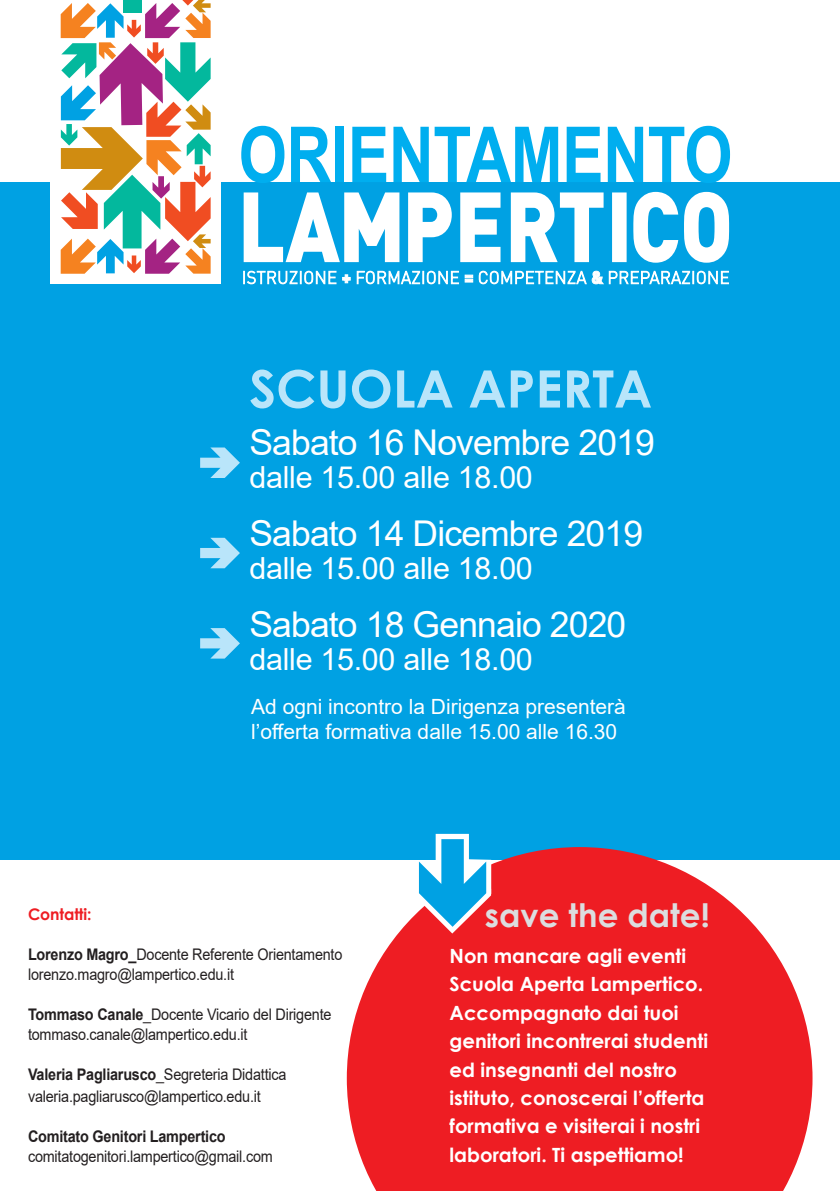
<style>
.page{position:relative;width:840px;height:1191px;background:#fff}
.page>*{position:absolute;margin:0;border:0;box-sizing:border-box;transform-origin:0 0}
.t1{font:700 77.4px "Arial Narrow";letter-spacing:-.005em;color:#00aeef}
.t2{font:700 51.6px "Century Gothic";color:#b9e5fa}
.t3{font:35.6px "Arial";letter-spacing:-.025em;color:#fff}
.t4{font:700 32.4px "Century Gothic";color:#dcdddf}
.t5{font:30.4px "Arial";letter-spacing:-.01em;color:#fff}
.t6{font:21px "Arial";color:#fff}
.t7{font:700 19.6px/28.4px "Century Gothic";color:#fff}
.t8{font:16px "Arial";letter-spacing:-.015em;color:#231f20;scale:.9 1}
.t9{font:700 16px "Arial";letter-spacing:-.015em;color:#231f20;scale:.9 1}
.t10{font:700 16px "Century Gothic";letter-spacing:-.005em;color:#ee1d23}
.s1{font-weight:700}
</style>
<div class="page">
<div style="left:0;top:182px;width:839px;height:677px;background:#00a1e3"></div>
<svg style="left:243px;top:271px;width:485px;height:13px"></svg>
<svg style="left:243px;top:192px;width:486px;height:71px"></svg>
<svg style="left:200px;top:447px;width:40px;height:31px"></svg>
<svg style="left:200px;top:538px;width:40px;height:30px"></svg>
<svg style="left:200px;top:628px;width:40px;height:30px"></svg>
<svg style="left:346px;top:847px;width:466px;height:344px;background:#ea3a41"></svg>
<svg style="left:408px;top:833px;width:88px;height:107px"></svg>
<div style="left:50px;top:0;width:171px;height:284px;background:#fff"></div>
<svg style="left:61px;top:0;width:149px;height:274px"></svg>
<p class="t1" style="left:238px;top:96px;width:495px">ORIENTAMENTO</p>
<p class="t2" style="left:249px;top:350px;width:404px">SCUOLA APERTA</p>
<p class="t3" style="left:249px;top:418px;width:407px">Sabato 16 Novembre 2019</p>
<p class="t5" style="left:249px;top:456px;width:285px">dalle 15.00 alle 18.00</p>
<p class="t3" style="left:249px;top:509px;width:395px">Sabato 14 Dicembre 2019</p>
<p class="t5" style="left:249px;top:547px;width:285px">dalle 15.00 alle 18.00</p>
<p class="t3" style="left:249px;top:600px;width:378px">Sabato 18 Gennaio 2020</p>
<p class="t5" style="left:249px;top:638px;width:285px">dalle 15.00 alle 18.00</p>
<p class="t6" style="left:251px;top:692px;width:376px">Ad ogni incontro la Dirigenza presenterà</p>
<p class="t6" style="left:251px;top:717px;width:367px">l’offerta formativa dalle 15.00 alle 16.30</p>
<p class="t10" style="left:28px;top:901px;width:65px">Contatti:</p>
<p class="t8" style="left:28px;top:943px;width:350px"><span class="s1">Lorenzo Magro_</span>Docente Referente Orientamento</p>
<p class="t8" style="left:28px;top:963px;width:230px">lorenzo.magro@lampertico.edu.it</p>
<p class="t8" style="left:28px;top:1003px;width:338px"><span class="s1">Tommaso Canale</span>_Docente Vicario del Dirigente</p>
<p class="t8" style="left:28px;top:1023px;width:245px">tommaso.canale@lampertico.edu.it</p>
<p class="t8" style="left:28px;top:1063px;width:288px"><span class="s1">Valeria Pagliarusco</span>_Segreteria Didattica</p>
<p class="t8" style="left:28px;top:1085px;width:260px">valeria.pagliarusco@lampertico.edu.it</p>
<p class="t9" style="left:28px;top:1124px;width:221px">Comitato Genitori Lampertico</p>
<p class="t8" style="left:28px;top:1145px;width:273px">comitatogenitori.lampertico@gmail.com</p>
<p class="t4" style="left:484px;top:891px;width:226px">save the date!</p>
<p class="t7" style="left:449px;top:940px;width:238px">Non mancare agli eventi</p>
<p class="t7" style="left:449px;top:969px;width:260px">Scuola Aperta Lampertico.<br>Accompagnato dai tuoi genitori incontrerai studenti</p>
<p class="t7" style="left:449px;top:1054px;width:256px">ed insegnanti del nostro istituto, conoscerai l’offerta formativa e visiterai i nostri laboratori. Ti aspettiamo!</p>
</div>
